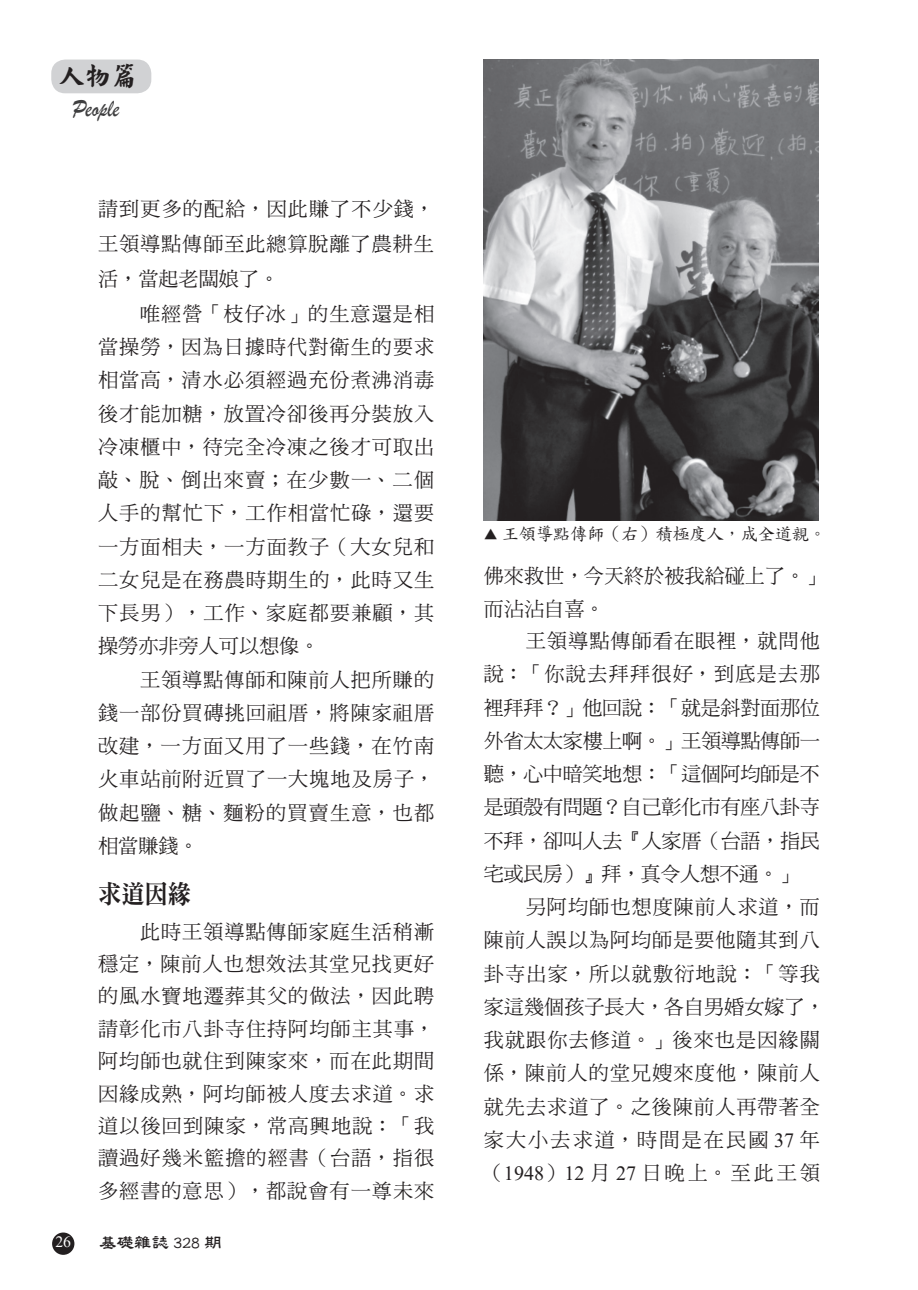
<style>
.page{position:relative;width:918px;height:1290px;background:#fff}
.page>*{position:absolute;margin:0;border:0;box-sizing:border-box;transform-origin:0 0}
.t1{font:26.25px "Maokai EG Heavy Big 5";color:#231f20}
.t2{font:25.72px "Brush Script";color:#3e3e3f;scale:.86 1}
.t3{font:25.72px "DF Ming Std W9";color:#231f20;scale:.9 1}
.t4{font:20.12px/33.2px "DF Ming Std W5";letter-spacing:.05em;color:#231f20;text-align:justify}
.t5{font:20.12px/32.4px "DF Ming Std W5";color:#231f20}
.t6{font:17.5px "DF Kai Shu Std W5";letter-spacing:-.025em;color:#231f20}
.t7{font:700 17.5px "AR Li Shu B5";color:#231f20}
.t8{font:15.75px "Times New Roman";color:#fff}
.s1{font-size:14px}
.s2{font-family:"Times New Roman"}
</style>
<div class="page">
<div style="left:52px;top:1232px;width:22px;height:23px;background:#231f20;border-radius:50%"></div>
<img style="left:484px;top:60px;width:335px;height:461px">
<div style="left:51px;top:60px;width:100px;height:33px;background:#d1d2d4;border-radius:14px"></div>
<h1 class="t1" style="left:59px;top:63px;width:80px">人物篇</h1>
<p class="t2" style="left:72px;top:92px;width:56px">People</p>
<p class="t4" style="left:98px;top:191px;width:338px;line-height:35px">請到更多的配給，因此賺了不少錢，王領導點傳師至此總算脫離了農耕生活，當起老闆娘了。</p>
<p class="t4" style="left:98px;top:297px;width:338px;text-indent:42px">唯經營「枝仔冰」的生意還是相當操勞，因為日據時代對衛生的要求相當高，清水必須經過充份煮沸消毒後才能加糖，放置冷卻後再分裝放入冷凍櫃中，待完全冷凍之後才可取出敲、脫、倒出來賣；在少數一、二個人手的幫忙下，工作相當忙碌，還要一方面相夫，一方面教子（大女兒和二女兒是在務農時期生的，此時又生下長男），工作、家庭都要兼顧，其操勞亦非旁人可以想像。</p>
<p class="t4" style="left:98px;top:662px;width:338px;text-indent:42px">王領導點傳師和陳前人把所賺的錢一部份買磚挑回祖厝，將陳家祖厝改建，一方面又用了一些錢，在竹南火車站前附近買了一大塊地及房子，做起鹽、糖、麵粉的買賣生意，也都相當賺錢。</p>
<p class="t3" style="left:98px;top:879px;width:105px">求道因緣</p>
<p class="t4" style="left:98px;top:915px;width:338px;line-height:32.4px;text-indent:42px">此時王領導點傳師家庭生活稍漸穩定，陳前人也想效法其堂兄找更好的風水寶地遷葬其父的做法，因此聘請彰化市八卦寺住持阿均師主其事，阿均師也就住到陳家來，而在此期間因緣成熟，阿均師被人度去求道。求道以後回到陳家，常高興地說：「我讀過好幾米籃擔的經書（台語，指很多經書的意思），都說會有一尊未來</p>
<p class="t8" style="left:55px;top:1231px;width:17px">26</p>
<p class="t7" style="left:99px;top:1233px;width:124px">基礎雜誌 328 期</p>
<p class="t6" style="left:484px;top:524px;width:344px"><span class="s1">▲</span> 王領導點傳師（右）積極度人，成全道親。</p>
<p class="t5" style="left:484px;top:560px;width:343px">佛來救世，今天終於被我給碰上了。」而沾沾自喜。</p>
<p class="t4" style="left:484px;top:624px;width:338px;text-indent:42px">王領導點傳師看在眼裡，就問他說：「你說去拜拜很好，到底是去那裡拜拜？」他回說：「就是斜對面那位外省太太家樓上啊。」王領導點傳師一聽，心中暗笑地想：「這個阿均師是不是頭殼有問題？自己彰化市有座八卦寺不拜，卻叫人去『人家厝（台語，指民宅或民房）』拜，真令人想不通。」</p>
<p class="t4" style="left:484px;top:890px;width:343px;text-align:left;text-indent:42px">另阿均師也想度陳前人求道，而陳前人誤以為阿均師是要他隨其到八卦寺出家，所以就敷衍地說：「等我家這幾個孩子長大，各自男婚女嫁了，我就跟你去修道。」後來也是因緣關係，陳前人的堂兄嫂來度他，陳前人就先去求道了。之後陳前人再帶著全家大小去求道，時間是在民國 <span class="s2">37</span> 年（<span class="s2">1948</span>）<span class="s2">12</span> 月 <span class="s2">27</span> 日晚上。至此王領</p>
</div>
